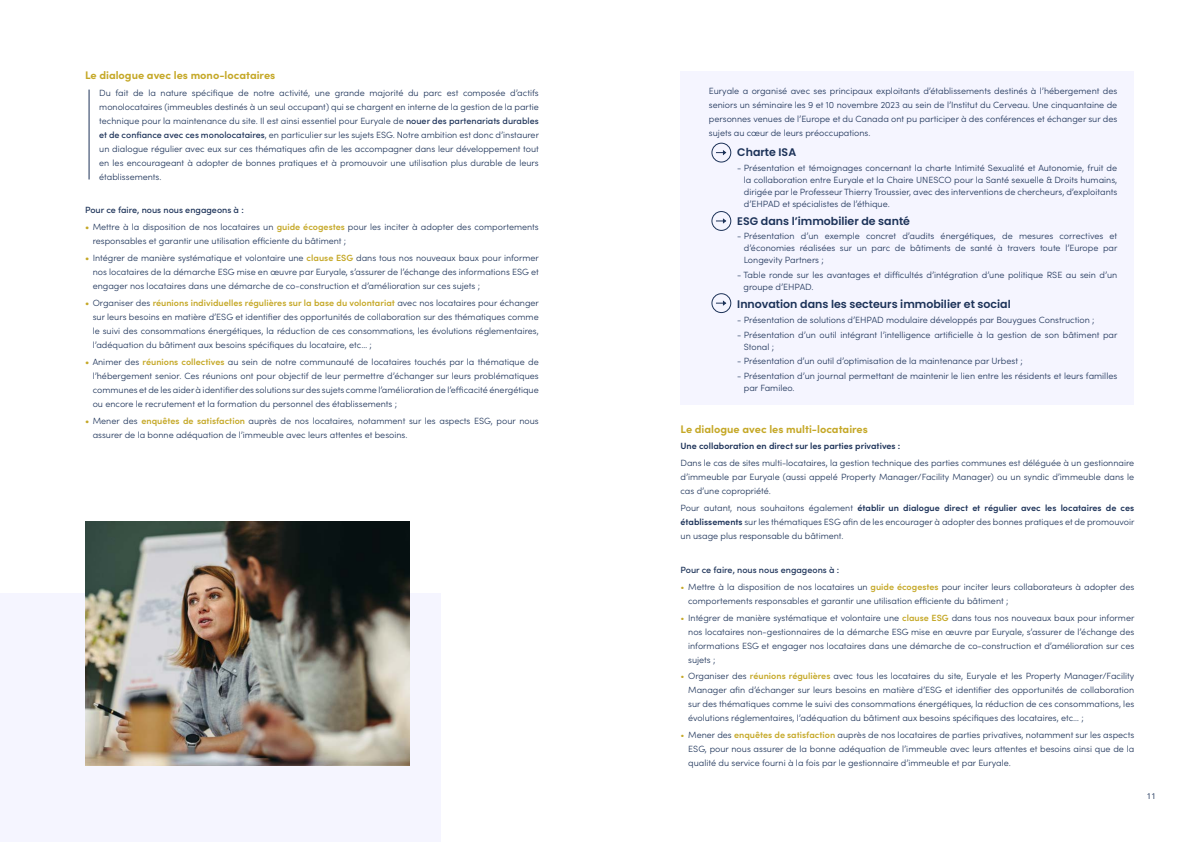
<style>
.page{position:relative;width:1191px;height:842px;background:#fff}
.page>*{position:absolute;margin:0;border:0;box-sizing:border-box;transform-origin:0 0}
.t1{font:600 11px "Poppins";color:#1c3258}
.t2{font:700 11px "Sofia Pro";color:#c5a827}
.t3{font:300 9px/14px "Sofia Pro";color:#1c3258;text-align:justify}
.t4{font:500 9px "Sofia Pro";color:#1c3258}
.t5{font:600 9px "Sofia Pro";color:#1c3258}
.t6{font:8px "Open Sans LO";color:#1c3258}
.s1{font-weight:500}
.s2{font-weight:600;color:#c5a827}
.s3{font-weight:600}
.s4{color:#c5a827}
</style>
<div class="page">
<div style="left:680px;top:71px;width:454px;height:333px;background:#f5f5ff"></div>
<hr style="left:89px;top:90px;width:1px;height:89px;background:#1c3258">
<div style="left:0;top:594px;width:441px;height:248px;background:#f5f5ff"></div>
<img style="left:85px;top:522px;width:324px;height:243px">
<svg style="left:716px;top:150px;width:10px;height:5px"></svg>
<div style="left:711px;top:143px;width:20px;height:19px;border:1px solid #1c3258;border-radius:50%"></div>
<svg style="left:716px;top:218px;width:10px;height:6px"></svg>
<div style="left:711px;top:211px;width:20px;height:20px;border:1px solid #1c3258;border-radius:50%"></div>
<svg style="left:716px;top:300px;width:10px;height:6px"></svg>
<div style="left:711px;top:293px;width:20px;height:20px;border:1px solid #1c3258;border-radius:50%"></div>
<p class="t2" style="left:85px;top:66px;width:192px">Le dialogue avec les mono-locataires</p>
<p class="t3" style="left:99px;top:85px;width:441px">Du fait de la nature spécifique de notre activité, une grande majorité du parc est composée d’actifs monolocataires (immeubles destinés à un seul occupant) qui se chargent en interne de la gestion de la partie technique pour la maintenance du site. Il est ainsi essentiel pour Euryale de <span class="s1">nouer des partenariats durables et de confiance avec ces monolocataires</span>, en particulier sur les sujets ESG. Notre ambition est donc d’instaurer un dialogue régulier avec eux sur ces thématiques afin de les accompagner dans leur développement tout en les encourageant à adopter de bonnes pratiques et à promouvoir une utilisation plus durable de leurs établissements.</p>
<p class="t4" style="left:85px;top:204px;width:160px">Pour ce faire, nous nous engageons à :</p>
<p class="t3" style="left:93px;top:220px;width:447px;text-indent:-8px"><span class="s2">•</span> Mettre à la disposition de nos locataires un <span class="s2">guide écogestes</span> pour les inciter à adopter des comportements responsables et garantir une utilisation efficiente du bâtiment ;</p>
<p class="t3" style="left:93px;top:250px;width:448px;text-indent:-8px"><span class="s2">•</span> Intégrer de manière systématique et volontaire une <span class="s2">clause ESG</span> dans tous nos nouveaux baux pour informer nos locataires de la démarche ESG mise en œuvre par Euryale, s’assurer de l’échange des informations ESG et engager nos locataires dans une démarche de co-construction et d’amélioration sur ces sujets ;</p>
<p class="t3" style="left:93px;top:295px;width:448px;text-indent:-8px"><span class="s2">•</span> Organiser des <span class="s2">réunions individuelles régulières sur la base du volontariat</span> avec nos locataires pour échanger sur leurs besoins en matière d’ESG et identifier des opportunités de collaboration sur des thématiques comme le suivi des consommations énergétiques, la réduction de ces consommations, les évolutions réglementaires, l’adéquation du bâtiment aux besoins spécifiques du locataire, etc… ;</p>
<p class="t3" style="left:93px;top:354px;width:447px;text-indent:-8px"><span class="s2">•</span> Animer des <span class="s2">réunions collectives</span> au sein de notre communauté de locataires touchés par la thématique de l’hébergement senior. Ces réunions ont pour objectif de leur permettre d’échanger sur leurs problématiques communes et de les aider à identifier des solutions sur des sujets comme l’amélioration de l’efficacité énergétique ou encore le recrutement et la formation du personnel des établissements ;</p>
<p class="t3" style="left:93px;top:413px;width:447px;text-indent:-8px"><span class="s2">•</span> Mener des <span class="s2">enquêtes de satisfaction</span> auprès de nos locataires, notamment sur les aspects ESG, pour nous assurer de la bonne adéquation de l’immeuble avec leurs attentes et besoins.</p>
<p class="t3" style="left:709px;top:83px;width:410px">Euryale a organisé avec ses principaux exploitants d’établissements destinés à l’hébergement des seniors un séminaire les 9 et 10 novembre 2023 au sein de l’Institut du Cerveau. Une cinquantaine de personnes venues de l’Europe et du Canada ont pu participer à des conférences et échanger sur des sujets au cœur de leurs préoccupations.</p>
<p class="t1" style="left:737px;top:146px;width:60px">Charte ISA</p>
<p class="t3" style="left:744px;top:161px;width:375px;line-height:12px;text-indent:-7px">- Présentation et témoignages concernant la charte Intimité Sexualité et Autonomie, fruit de la collaboration entre Euryale et la Chaire UNESCO pour la Santé sexuelle &amp; Droits humains, dirigée par le Professeur Thierry Troussier, avec des interventions de chercheurs, d’exploitants d’EHPAD et spécialistes de l’éthique.</p>
<p class="t1" style="left:737px;top:214px;width:174px">ESG dans l’immobilier de santé</p>
<p class="t3" style="left:744px;top:230px;width:375px;line-height:12px;text-indent:-7px">- Présentation d’un exemple concret d’audits énergétiques, de mesures correctives et d’économies réalisées sur un parc de bâtiments de santé à travers toute l’Europe par Longevity Partners ;</p>
<p class="t3" style="left:743px;top:269px;width:375px;line-height:12px;text-indent:-6px">- Table ronde sur les avantages et difficultés d’intégration d’une politique RSE au sein d’un groupe d’EHPAD.</p>
<p class="t1" style="left:737px;top:298px;width:275px">Innovation dans les secteurs immobilier et social</p>
<p class="t3" style="left:737px;top:312px;width:359px">- Présentation de solutions d’EHPAD modulaire développés par Bouygues Construction ;</p>
<p class="t3" style="left:744px;top:328px;width:375px;line-height:12px;text-indent:-7px">- Présentation d’un outil intégrant l’intelligence artificielle à la gestion de son bâtiment par<br>Stonal ;</p>
<p class="t3" style="left:737px;top:354px;width:287px">- Présentation d’un outil d’optimisation de la maintenance par Urbest ;</p>
<p class="t3" style="left:744px;top:370px;width:375px;line-height:12px;text-indent:-7px">- Présentation d’un journal permettant de maintenir le lien entre les résidents et leurs familles par Famileo.</p>
<p class="t2" style="left:680px;top:420px;width:189px">Le dialogue avec les multi-locataires</p>
<p class="t5" style="left:680px;top:439px;width:221px">Une collaboration en direct sur les parties privatives :</p>
<p class="t3" style="left:680px;top:456px;width:455px">Dans le cas de sites multi-locataires, la gestion technique des parties communes est déléguée à un gestionnaire d’immeuble par Euryale (aussi appelé Property Manager/Facility Manager) ou un syndic d’immeuble dans le cas d’une copropriété.</p>
<p class="t3" style="left:680px;top:500px;width:455px">Pour autant, nous souhaitons également <span class="s3">établir un dialogue direct et régulier avec les locataires de ces établissements</span> sur les thématiques ESG afin de les encourager à adopter des bonnes pratiques et de promouvoir un usage plus responsable du bâtiment.</p>
<p class="t4" style="left:680px;top:563px;width:160px">Pour ce faire, nous nous engageons à :</p>
<p class="t3" style="left:688px;top:579px;width:447px;text-indent:-8px"><span class="s4">•</span> Mettre à la disposition de nos locataires un <span class="s2">guide écogestes</span> pour inciter leurs collaborateurs à adopter des comportements responsables et garantir une utilisation efficiente du bâtiment ;</p>
<p class="t3" style="left:688px;top:610px;width:448px;text-indent:-8px"><span class="s4">•</span> Intégrer de manière systématique et volontaire une <span class="s2">clause ESG</span> dans tous nos nouveaux baux pour informer nos locataires non-gestionnaires de la démarche ESG mise en œuvre par Euryale, s’assurer de l’échange des informations ESG et engager nos locataires dans une démarche de co-construction et d’amélioration sur ces sujets ;</p>
<p class="t3" style="left:688px;top:669px;width:447px;text-indent:-8px"><span class="s4">•</span> Organiser des <span class="s2">réunions régulières</span> avec tous les locataires du site, Euryale et les Property Manager/Facility Manager afin d’échanger sur leurs besoins en matière d’ESG et identifier des opportunités de collaboration sur des thématiques comme le suivi des consommations énergétiques, la réduction de ces consommations, les évolutions réglementaires, l’adéquation du bâtiment aux besoins spécifiques des locataires, etc… ;</p>
<p class="t3" style="left:688px;top:728px;width:447px;text-indent:-8px"><span class="s4">•</span> Mener des <span class="s2">enquêtes de satisfaction</span> auprès de nos locataires de parties privatives, notamment sur les aspects ESG, pour nous assurer de la bonne adéquation de l’immeuble avec leurs attentes et besoins ainsi que de la qualité du service fourni à la fois par le gestionnaire d’immeuble et par Euryale.</p>
<p class="t6" style="left:1146px;top:791px;width:11px">11</p>
</div>
